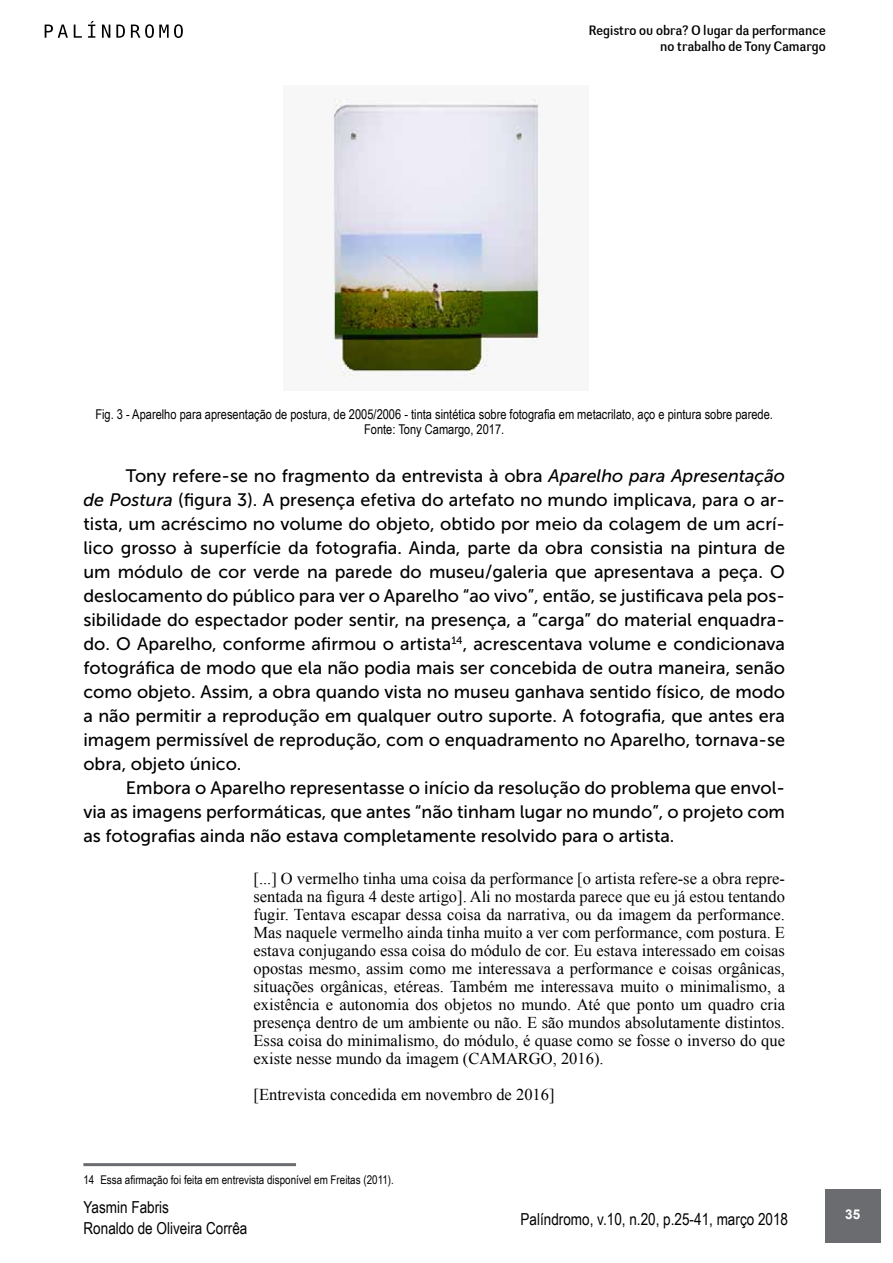
<style>
.page{position:relative;width:893px;height:1263px;background:#fff}
.page>*{position:absolute;margin:0;border:0;box-sizing:border-box;transform-origin:0 0}
.t1{font:18px/24px "Museo Sans 500";color:#000;text-align:justify}
.t2{font:16.5px/18px "Times New Roman";color:#000;text-align:justify}
.t3{font:16.5px/21px "Arial Narrow";color:#000}
.t4{font:13.5px/15px "Arial Narrow";color:#000;text-align:center}
.t5{font:13.5px/16.2px "Negotiate Free";color:#000;text-align:right}
.t6{font:700 13.5px "Arial";color:#fff}
.t7{font:12px "Arial Narrow";color:#000}
.s1{font-style:italic}
</style>
<div class="page">
<div style="left:825px;top:1189px;width:55px;height:53px;background:#6b6c6f"></div>
<svg style="left:45px;top:25px;width:23px;height:13px"></svg>
<svg style="left:74px;top:25px;width:8px;height:13px"></svg>
<svg style="left:88px;top:21px;width:7px;height:17px"></svg>
<svg style="left:102px;top:25px;width:8px;height:13px"></svg>
<svg style="left:116px;top:25px;width:9px;height:13px"></svg>
<svg style="left:131px;top:24px;width:52px;height:14px"></svg>
<hr style="left:83px;top:1163px;width:213px;height:3px;background:#6b6c6f">
<img style="left:332px;top:99px;width:209px;height:278px">
<p class="t5" style="left:589px;top:22px;width:238px">Registro ou obra? O lugar da performance no trabalho de Tony Camargo</p>
<p class="t4" style="left:95px;top:406px;width:679px">Fig. 3 - Aparelho para apresentação de postura, de 2005/2006 - tinta sintética sobre fotografia em metacrilato, aço e pintura sobre parede.<br>Fonte: Tony Camargo, 2017.</p>
<p class="t1" style="left:83px;top:464px;width:703px;text-indent:43px">Tony refere-se no fragmento da entrevista à obra <span class="s1">Aparelho para Apresentação de Postura</span> (figura 3). A presença efetiva do artefato no mundo implicava, para o ar&shy;tista, um acréscimo no volume do objeto, obtido por meio da colagem de um acrí&shy;lico grosso à superfície da fotografia. Ainda, parte da obra consistia na pintura de um módulo de cor verde na parede do museu/galeria que apresentava a peça. O deslocamento do público para ver o Aparelho “ao vivo”, então, se justificava pela pos&shy;sibilidade do espectador poder sentir, na presença, a “carga” do material enquadra&shy;do. O Aparelho, conforme afirmou o artista<sup>14</sup>, acrescentava volume e condicionava fotográfica de modo que ela não podia mais ser concebida de outra maneira, senão como objeto. Assim, a obra quando vista no museu ganhava sentido físico, de modo a não permitir a reprodução em qualquer outro suporte. A fotografia, que antes era imagem permissível de reprodução, com o enquadramento no Aparelho, tornava-se obra, objeto único.</p>
<p class="t1" style="left:83px;top:776px;width:703px;text-indent:43px">Embora o Aparelho representasse o início da resolução do problema que envol&shy;via as imagens performáticas, que antes “não tinham lugar no mundo”, o projeto com as fotografias ainda não estava completamente resolvido para o artista.</p>
<p class="t2" style="left:253px;top:869px;width:533px">[...] O vermelho tinha uma coisa da performance [o artista refere-se a obra repre&shy;sentada na figura 4 deste artigo]. Ali no mostarda parece que eu já estou tentando fugir. Tentava escapar dessa coisa da narrativa, ou da imagem da performance.<br>Mas naquele vermelho ainda tinha muito a ver com performance, com postura. E estava conjugando essa coisa do módulo de cor. Eu estava interessado em coisas opostas mesmo, assim como me interessava a performance e coisas orgânicas, situações orgânicas, etéreas. Também me interessava muito o minimalismo, a existência e autonomia dos objetos no mundo. Até que ponto um quadro cria presença dentro de um ambiente ou não. E são mundos absolutamente distintos.<br>Essa coisa do minimalismo, do módulo, é quase como se fosse o inverso do que existe nesse mundo da imagem (CAMARGO, 2016).</p>
<p class="t2" style="left:253px;top:1085px;width:303px">[Entrevista concedida em novembro de 2016]</p>
<p class="t7" style="left:83px;top:1171px;width:312px">14 Essa afirmação foi feita em entrevista disponível em Freitas (2011).</p>
<p class="t3" style="left:84px;top:1196px;width:165px">Yasmin Fabris<br>Ronaldo de Oliveira Corrêa</p>
<p class="t6" style="left:845px;top:1205px;width:17px">35</p>
<p class="t3" style="left:521px;top:1207px;width:269px">Palíndromo, v.10, n.20, p.25-41, março 2018</p>
</div>
